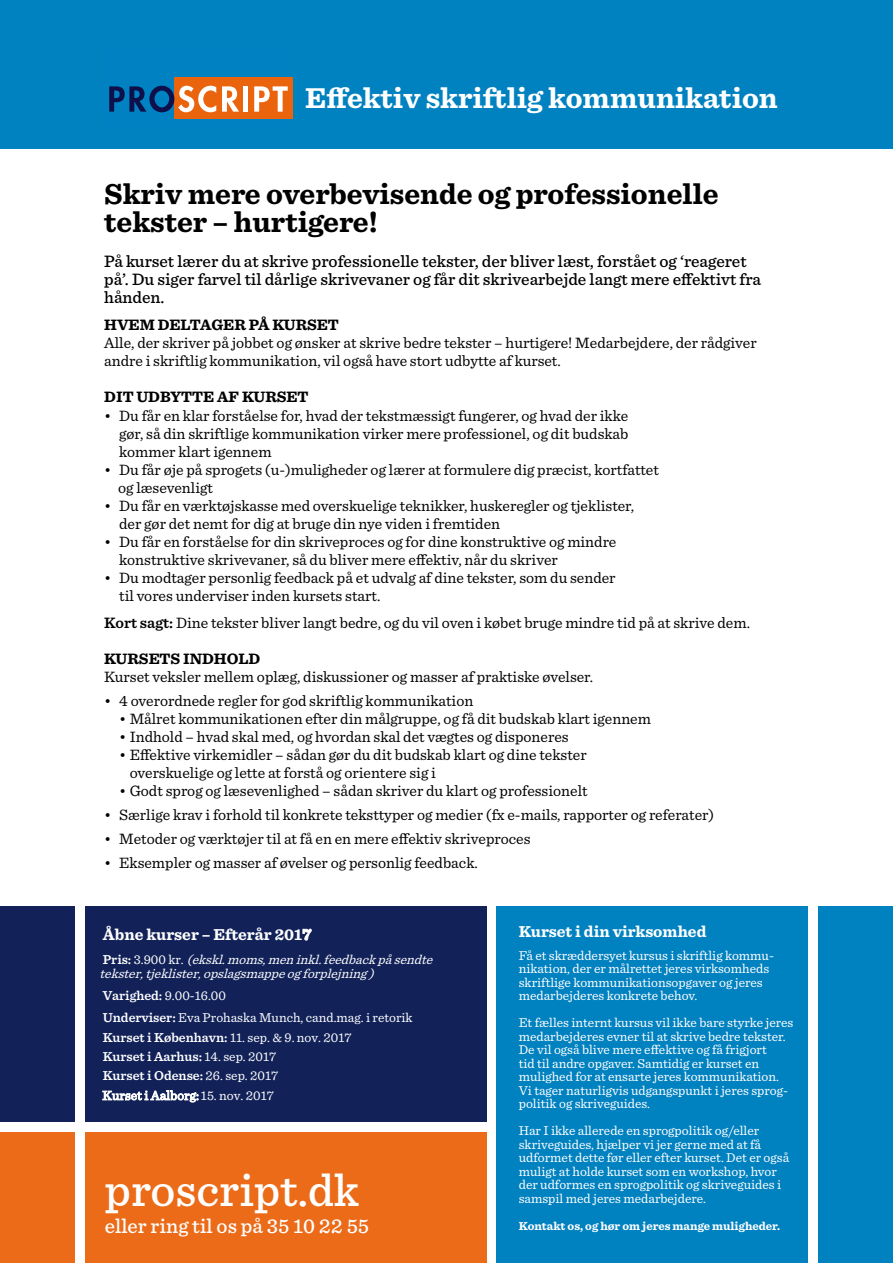
<style>
.page{position:relative;width:893px;height:1263px;background:#fff}
.page>*{position:absolute;margin:0;border:0;box-sizing:border-box;transform-origin:0 0}
.t1{font:500 47.25px "Sentinel";color:#fff}
.t2{font:700 30px/28.5px "Sentinel";color:#000}
.t3{font:700 30px "Sentinel";color:#fff}
.t4{font:500 21px "Sentinel";color:#fff}
.t5{font:500 17.25px/18px "Sentinel";color:#000}
.t6{font:700 16.5px "Sentinel";color:#fff}
.t7{font:15.75px/18px "Sentinel";color:#000}
.t8{font:700 15.75px "Sentinel";color:#000}
.t9{font:13.5px/13.5px "Sentinel";color:#fff}
.t10{font:italic 13.5px/14.1px "Sentinel";color:#fff}
.t11{font:700 12px "Sentinel";color:#fff}
.s1{font-weight:600}
.s2{font-weight:600;font-style:normal}
.s3{font-style:normal}
</style>
<div class="page">
<div style="left:0;top:0;width:893px;height:149px;background:#0081c0"></div>
<div style="left:497px;top:906px;width:311px;height:357px;background:#0081c0"></div>
<div style="left:174px;top:77px;width:119px;height:42px;background:#ea640d"></div>
<svg style="left:109px;top:86px;width:107px;height:26px"></svg>
<svg style="left:222px;top:86px;width:17px;height:26px"></svg>
<div style="left:243px;top:86px;width:5px;height:26px;background:#fff"></div>
<svg style="left:254px;top:86px;width:34px;height:26px"></svg>
<div style="left:85px;top:906px;width:401px;height:216px;background:#122259"></div>
<div style="left:85px;top:1132px;width:401px;height:131px;background:#eb6b18"></div>
<div style="left:0;top:906px;width:75px;height:216px;background:#122259"></div>
<div style="left:0;top:1132px;width:75px;height:131px;background:#eb6b18"></div>
<div style="left:818px;top:906px;width:75px;height:357px;background:#0081c0"></div>
<h2 class="t3" style="left:305px;top:74px;width:474px">Effektiv skriftlig kommunikation</h2>
<h2 class="t2" style="left:104px;top:178px;width:616px">Skriv mere overbevisende og professionelle tekster – hurtigere!</h2>
<p class="t5" style="left:104px;top:251px;width:658px">På kurset lærer du at skrive professionelle tekster, der bliver læst, forstået og ‘reageret på’. Du siger farvel til dårlige skrivevaner og får dit skrivearbejde langt mere effektivt fra hånden.</p>
<p class="t8" style="left:104px;top:313px;width:236px">HVEM DELTAGER PÅ KURSET</p>
<p class="t7" style="left:104px;top:333px;width:654px">Alle, der skriver på jobbet og ønsker at skrive bedre tekster – hurtigere! Medarbejdere, der rådgiver andre i skriftlig kommunikation, vil også have stort udbytte af kurset.</p>
<p class="t8" style="left:104px;top:385px;width:206px">DIT UDBYTTE AF KURSET</p>
<p class="t7" style="left:119px;top:405px;width:511px;text-align:justify;text-indent:-15px">• Du får en klar forståelse for, hvad der tekstmæssigt fungerer, og hvad der ikke gør, så din skriftlige kommunikation virker mere professionel, og dit budskab kommer klart igennem</p>
<p class="t7" style="left:118px;top:459px;width:542px;text-indent:-14px">• Du får øje på sprogets (u-)muligheder og lærer at formulere dig præcist, kortfattet og læsevenligt</p>
<p class="t7" style="left:119px;top:495px;width:516px;text-indent:-15px">• Du får en værktøjskasse med overskuelige teknikker, huskeregler og tjeklister, der gør det nemt for dig at bruge din nye viden i fremtiden</p>
<p class="t7" style="left:119px;top:531px;width:499px;text-indent:-15px">• Du får en forståelse for din skriveproces og for dine konstruktive og mindre konstruktive skrivevaner, så du bliver mere effektiv, når du skriver</p>
<p class="t7" style="left:119px;top:567px;width:498px;text-indent:-15px">• Du modtager personlig feedback på et udvalg af dine tekster, som du sender til vores underviser inden kursets start.</p>
<p class="t7" style="left:104px;top:612px;width:647px"><span class="s1">Kort sagt:</span> Dine tekster bliver langt bedre, og du vil oven i købet bruge mindre tid på at skrive dem.</p>
<p class="t8" style="left:104px;top:646px;width:158px">KURSETS INDHOLD</p>
<p class="t7" style="left:104px;top:666px;width:490px">Kurset veksler mellem oplæg, diskussioner og masser af praktiske øvelser.</p>
<p class="t7" style="left:104px;top:690px;width:371px">• 4 overordnede regler for god skriftlig kommunikation</p>
<p class="t7" style="left:119px;top:708px;width:533px">• Målret kommunikationen efter din målgruppe, og få dit budskab klart igennem</p>
<p class="t7" style="left:119px;top:726px;width:451px">• Indhold – hvad skal med, og hvordan skal det vægtes og disponeres</p>
<p class="t7" style="left:130px;top:744px;width:458px;text-indent:-11px">• Effektive virkemidler – sådan gør du dit budskab klart og dine tekster overskuelige og lette at forstå og orientere sig i</p>
<p class="t7" style="left:119px;top:780px;width:470px">• Godt sprog og læsevenlighed – sådan skriver du klart og professionelt</p>
<p class="t7" style="left:104px;top:804px;width:611px">• Særlige krav i forhold til konkrete teksttyper og medier (fx e-mails, rapporter og referater)</p>
<p class="t7" style="left:104px;top:828px;width:428px">• Metoder og værktøjer til at få en en mere effektiv skriveproces</p>
<p class="t7" style="left:104px;top:852px;width:375px">• Eksempler og masser af øvelser og personlig feedback.</p>
<p class="t6" style="left:103px;top:921px;width:210px">Åbne kurser – Efterår 2017</p>
<p class="t10" style="left:100px;top:952px;width:339px"><span class="s2">P r i s :</span> <span class="s3">3 . 9 0 0 k r .</span> (ekskl. moms,men inkl.feedbackpåsendte tekster,tj eklister,opslagsmappeogforplej ning)</p>
<p class="t9" style="left:103px;top:984px;width:311px;line-height:22px"><span class="s1">Varighed:</span> 9.00-16.00<br><span class="s1">Underviser:</span> Eva Prohaska Munch, cand.mag. i retorik</p>
<p class="t9" style="left:102px;top:1027px;width:251px;line-height:19.4px"><span class="s1">Kurset i København:</span> 11. sep. &amp; 9. nov. 2017<br><span class="s1">Kurset i Aarhus:</span> 14. sep. 2017<br><span class="s1">Kurset i Odense:</span> 26. sep. 2017<br>Kurset i Aalborg: 15. nov. 2017</p>
<h1 class="t1" style="left:105px;top:1154px;width:256px">proscript.dk</h1>
<h3 class="t4" style="left:105px;top:1210px;width:266px">eller ring til os på 35 10 22 55</h3>
<p class="t6" style="left:519px;top:919px;width:189px">Kurset i din virksomhed</p>
<p class="t9" style="left:519px;top:948px;width:257px">Få et skræddersyet kursus i skriftlig kommu&shy;nikation, der er målrettet jeres virksomheds skriftlige kommunikationsopgaver og jeres medarbejderes konkrete behov.</p>
<p class="t9" style="left:519px;top:1015px;width:276px">Et fælles internt kursus vil ikke bare styrke jeres medarbejderes evner til at skrive bedre tekster.<br>De vil også blive mere effektive og få frigjort<br>tid til andre opgaver. Samtidig er kurset en mulighed for at ensarte jeres kommunikation.<br>Vi tager naturligvis udgangspunkt i jeres sprog&shy;politik og skriveguides.</p>
<p class="t9" style="left:519px;top:1123px;width:272px">Har I ikke allerede en sprogpolitik og/eller skriveguides, hjælper vi jer gerne med at få udformet dette før eller efter kurset. Det er også muligt at holde kurset som en workshop, hvor der udformes en sprogpolitik og skriveguides i samspil med jeres medarbejdere.</p>
<p class="t11" style="left:519px;top:1216px;width:263px">Kontakt os, og hør om jeres mange muligheder.</p>
</div>
